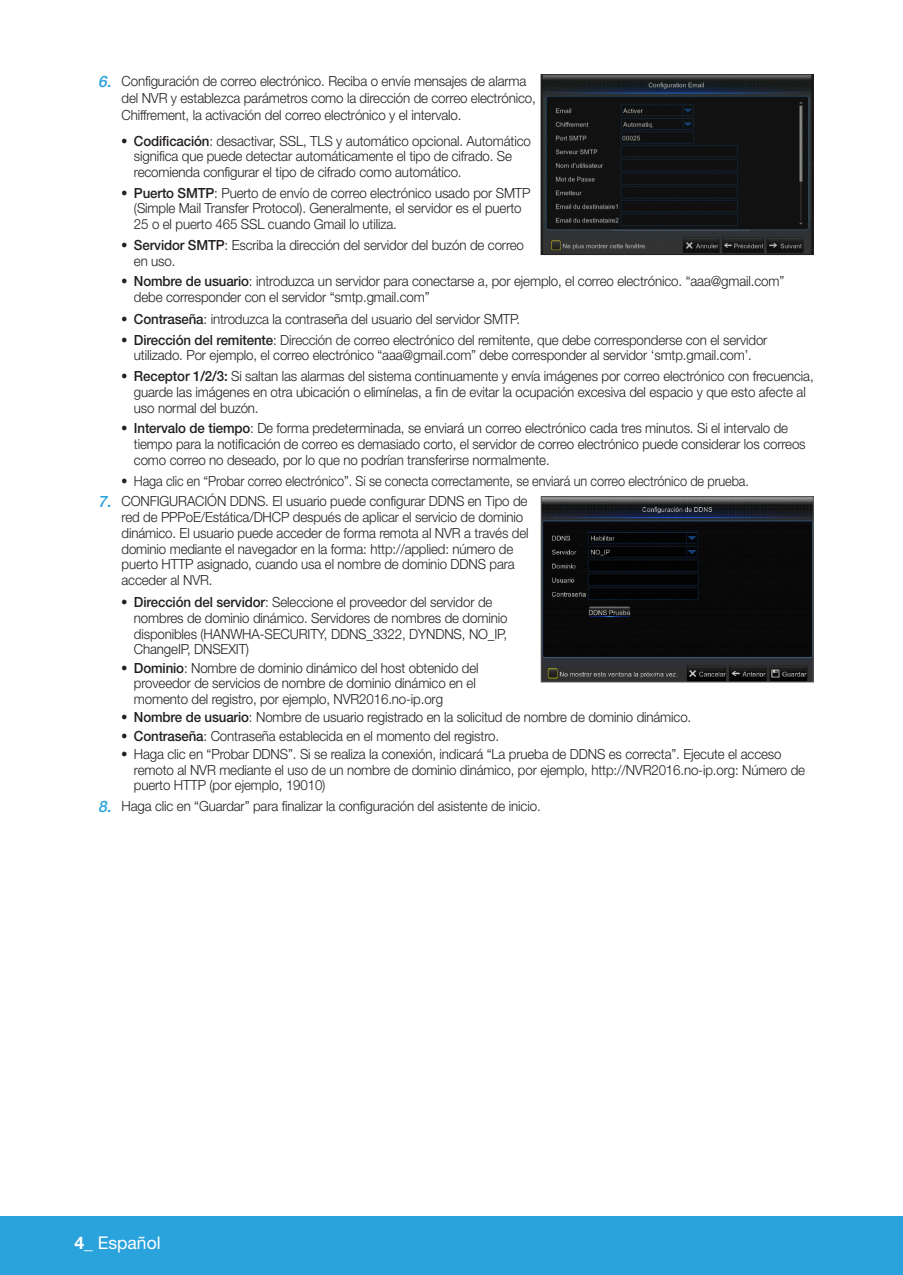
<style>
.page{position:relative;width:903px;height:1275px;background:#fff}
.page>*{position:absolute;margin:0;border:0;box-sizing:border-box;transform-origin:0 0}
.t1{font:17.5px "Helvetica Neue cp";color:#fff}
.t2{font:300 14px/15.8px "Helvetica Neue cp";letter-spacing:-.01em;color:#231f20;scale:.95 1}
.t3{font:300 14px "Helvetica Neue cp";letter-spacing:-.01em;color:#231f20;scale:.91 1}
.s1{font-weight:500;font-style:italic;font-size:15.75px;color:#2aa2db}
.s2{font-family:"SI Icon HR755";font-weight:400}
.s3{font-weight:500}
.s4{font-weight:700}
</style>
<div class="page">
<div style="left:0;top:1216px;width:903px;height:59px;background:#2aa2db"></div>
<img style="left:543px;top:76px;width:269px;height:177px">
<div style="left:541px;top:74px;width:273px;height:181px;border:1px solid #231f20"></div>
<img style="left:543px;top:498px;width:269px;height:182px">
<div style="left:541px;top:496px;width:273px;height:186px;border:1px solid #57585a"></div>
<p class="t2" style="left:122px;top:73px;width:437px;line-height:16.8px;text-indent:-23px"><span class="s1">6.</span> Configuración de correo electrónico. Reciba o envíe mensajes de alarma del NVR y establezca parámetros como la dirección de correo electrónico,<br>Chiffrement, la activación del correo electrónico y el intervalo.</p>
<p class="t2" style="left:134px;top:133px;width:419px;text-indent:-12px"><span class="s2">•</span> <span class="s3">Codificación</span>: desactivar, SSL, TLS y automático opcional. Automático significa que puede detectar automáticamente el tipo de cifrado. Se recomienda configurar el tipo de cifrado como automático.</p>
<p class="t2" style="left:134px;top:185px;width:419px;text-indent:-12px"><span class="s2">•</span> <span class="s3">Puerto SMTP</span>: Puerto de envío de correo electrónico usado por SMTP (Simple Mail Transfer Protocol). Generalmente, el servidor es el puerto<br>25 o el puerto 465 SSL cuando Gmail lo utiliza.</p>
<p class="t2" style="left:134px;top:237px;width:412px;text-indent:-12px"><span class="s2">•</span> <span class="s3">Servidor SMTP</span>: Escriba la dirección del servidor del buzón de correo en uso.</p>
<p class="t2" style="left:134px;top:274px;width:686px;text-indent:-12px"><span class="s2">•</span> <span class="s3">Nombre de usuario</span>: introduzca un servidor para conectarse a, por ejemplo, el correo electrónico. “aaa@gmail.com” debe corresponder con el servidor “smtp.gmail.com”</p>
<p class="t2" style="left:122px;top:311px;width:421px"><span class="s2">•</span> <span class="s3">Contraseña</span>: introduzca la contraseña del usuario del servidor SMTP.</p>
<p class="t2" style="left:122px;top:332px;width:681px;text-align:center"><span class="s2">•</span> <span class="s3">Dirección del remitente</span>: Dirección de correo electrónico del remitente, que debe corresponderse con el servidor utilizado. Por ejemplo, el correo electrónico “aaa@gmail.com” debe corresponder al servidor ‘smtp.gmail.com’.</p>
<p class="t2" style="left:134px;top:368px;width:717px;text-indent:-12px"><span class="s2">•</span> <span class="s3">Receptor 1/2/3:</span> Si saltan las alarmas del sistema continuamente y envía imágenes por correo electrónico con frecuencia, guarde las imágenes en otra ubicación o elimínelas, a fin de evitar la ocupación excesiva del espacio y que esto afecte al uso normal del buzón.</p>
<p class="t2" style="left:134px;top:421px;width:708px;text-indent:-12px"><span class="s2">•</span> <span class="s3">Intervalo de tiempo</span>: De forma predeterminada, se enviará un correo electrónico cada tres minutos. Si el intervalo de tiempo para la notificación de correo es demasiado corto, el servidor de correo electrónico puede considerar los correos como correo no deseado, por lo que no podrían transferirse normalmente.</p>
<p class="t3" style="left:122px;top:472px;width:691px"><span class="s2">•</span> Haga clic en “Probar correo electrónico”. Si se conecta correctamente, se enviará un correo electrónico de prueba.</p>
<p class="t2" style="left:122px;top:494px;width:430px;text-indent:-23px"><span class="s1">7.</span> CONFIGURACIÓN DDNS. El usuario puede configurar DDNS en Tipo de red de PPPoE/Estática/DHCP después de aplicar el servicio de dominio dinámico. El usuario puede acceder de forma remota al NVR a través del dominio mediante el navegador en la forma: http://applied: número de puerto HTTP asignado, cuando usa el nombre de dominio DDNS para acceder al NVR.</p>
<p class="t2" style="left:134px;top:594px;width:395px;text-indent:-12px"><span class="s2">•</span> <span class="s3">Dirección del servidor</span>: Seleccione el proveedor del servidor de nombres de dominio dinámico. Servidores de nombres de dominio disponibles (HANWHA-SECURITY, DDNS_3322, DYNDNS, NO_IP, ChangeIP, DNSEXIT)</p>
<p class="t2" style="left:134px;top:660px;width:364px;text-indent:-12px"><span class="s2">•</span> <span class="s3">Dominio</span>: Nombre de dominio dinámico del host obtenido del proveedor de servicios de nombre de dominio dinámico en el momento del registro, por ejemplo, NVR2016.no-ip.org</p>
<p class="t2" style="left:122px;top:710px;width:601px"><span class="s2">•</span> <span class="s3">Nombre de usuario</span>: Nombre de usuario registrado en la solicitud de nombre de dominio dinámico.</p>
<p class="t2" style="left:122px;top:728px;width:399px"><span class="s2">•</span> <span class="s3">Contraseña</span>: Contraseña establecida en el momento del registro.</p>
<p class="t2" style="left:134px;top:746px;width:708px;text-indent:-12px"><span class="s2">•</span> Haga clic en “Probar DDNS”. Si se realiza la conexión, indicará “La prueba de DDNS es correcta”. Ejecute el acceso remoto al NVR mediante el uso de un nombre de dominio dinámico, por ejemplo, http://NVR2016.no-ip.org: Número de puerto HTTP (por ejemplo, 19010)</p>
<p class="t2" style="left:98px;top:799px;width:467px"><span class="s1">8.</span> Haga clic en “Guardar” para finalizar la configuración del asistente de inicio.</p>
<p class="t1" style="left:74px;top:1233px;width:88px"><span class="s4">4_</span> Español</p>
</div>
